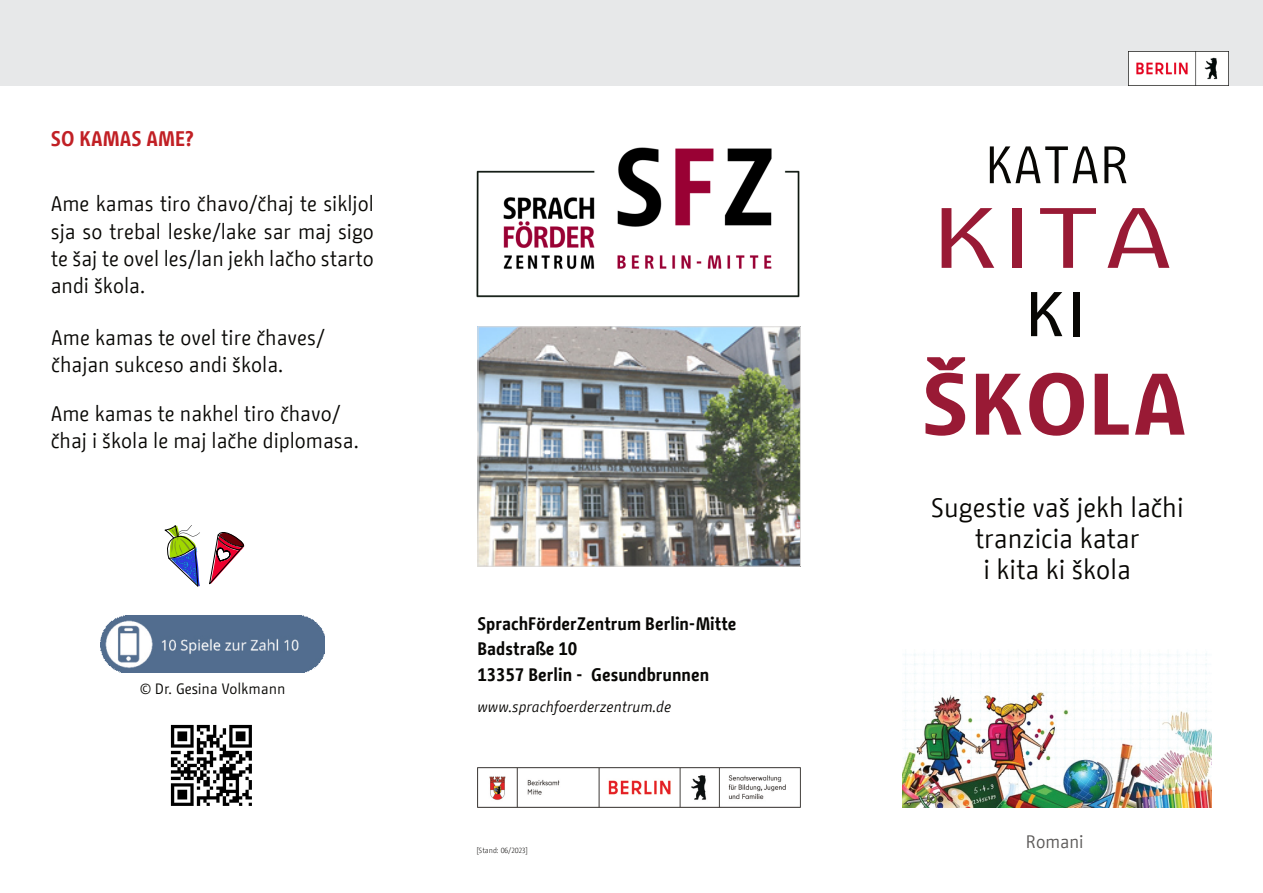
<style>
.page{position:relative;width:1263px;height:893px;background:#fff}
.page>*{position:absolute;margin:0;border:0;box-sizing:border-box;transform-origin:0 0}
.t1{font:700 87px "BMF Change";color:#991a35;scale:1.14 1}
.t2{font:85.35px "BMF Change";color:#991a35;scale:1.52 1}
.t3{font:63px "BMF Change Sans Cond Int";color:#080704;scale:1.29 1}
.t4{font:52.5px "BMF Change";color:#080704}
.t5{font:27px/31px "BMF Change";color:#080704;text-align:center}
.t6{font:21px/27.2px "BMF Change";color:#080704}
.t7{font:700 21px "BMF Change";color:#c12025}
.t8{font:700 18px/25.5px "BMF Change";color:#080705}
.t9{font:18px "BMF Change";color:#5b5958}
.t10{font:italic 15px "BMF Change";color:#080705}
.t11{font:15px "BMF Change Sans Cond Int";color:#080704}
.t12{font:300 7.5px "BMF Change";color:#080705}
</style>
<div class="page">
<div style="left:0;top:0;width:1263px;height:85px;background:#e7e8e9"></div>
<img style="left:477px;top:767px;width:323px;height:41px">
<img style="left:1129px;top:52px;width:99px;height:33px">
<img style="left:479px;top:328px;width:320px;height:237px">
<div style="left:477px;top:326px;width:324px;height:241px;border:1px solid #dbd9d8"></div>
<img style="left:476px;top:147px;width:324px;height:151px">
<img style="left:903px;top:652px;width:309px;height:156px">
<img style="left:101px;top:615px;width:224px;height:57px">
<img style="left:164px;top:525px;width:81px;height:62px">
<img style="left:170px;top:724px;width:82px;height:82px">
<p class="t7" style="left:51px;top:130px;width:144px">SO KAMAS AME?</p>
<p class="t6" style="left:51px;top:192px;width:325px;text-align:justify">Ame kamas tiro čhavo/čhaj te sikljol sja so trebal leske/lake sar maj sigo te šaj te ovel les/lan jekh lačho starto andi škola.</p>
<p class="t6" style="left:51px;top:325px;width:275px">Ame kamas te ovel tire čhaves/ čhajan sukceso andi škola.</p>
<p class="t6" style="left:51px;top:401px;width:309px">Ame kamas te nakhel tiro čhavo/ čhaj i škola le maj lačhe diplomasa.</p>
<p class="t11" style="left:140px;top:682px;width:147px">© Dr. Gesina Volkmann</p>
<p class="t8" style="left:477px;top:612px;width:260px">SprachFörderZentrum Berlin-Mitte<br>Badstraße 10<br>13357 Berlin - Gesundbrunnen</p>
<p class="t10" style="left:477px;top:700px;width:195px">www.sprachfoerderzentrum.de</p>
<p class="t12" style="left:476px;top:847px;width:53px">[Stand: 06/2023]</p>
<h3 class="t4" style="left:985px;top:142px;width:146px">KATAR</h3>
<h2 class="t2" style="left:930px;top:200px;width:162px">KITA</h2>
<h3 class="t3" style="left:1023px;top:288px;width:51px">KI</h3>
<h1 class="t1" style="left:921px;top:366px;width:235px">ŠKOLA</h1>
<p class="t5" style="left:931px;top:493px;width:254px">Sugestie vaš jekh lačhi tranzicia katar<br>i kita ki škola</p>
<p class="t9" style="left:1026px;top:833px;width:59px">Romani</p>
</div>
